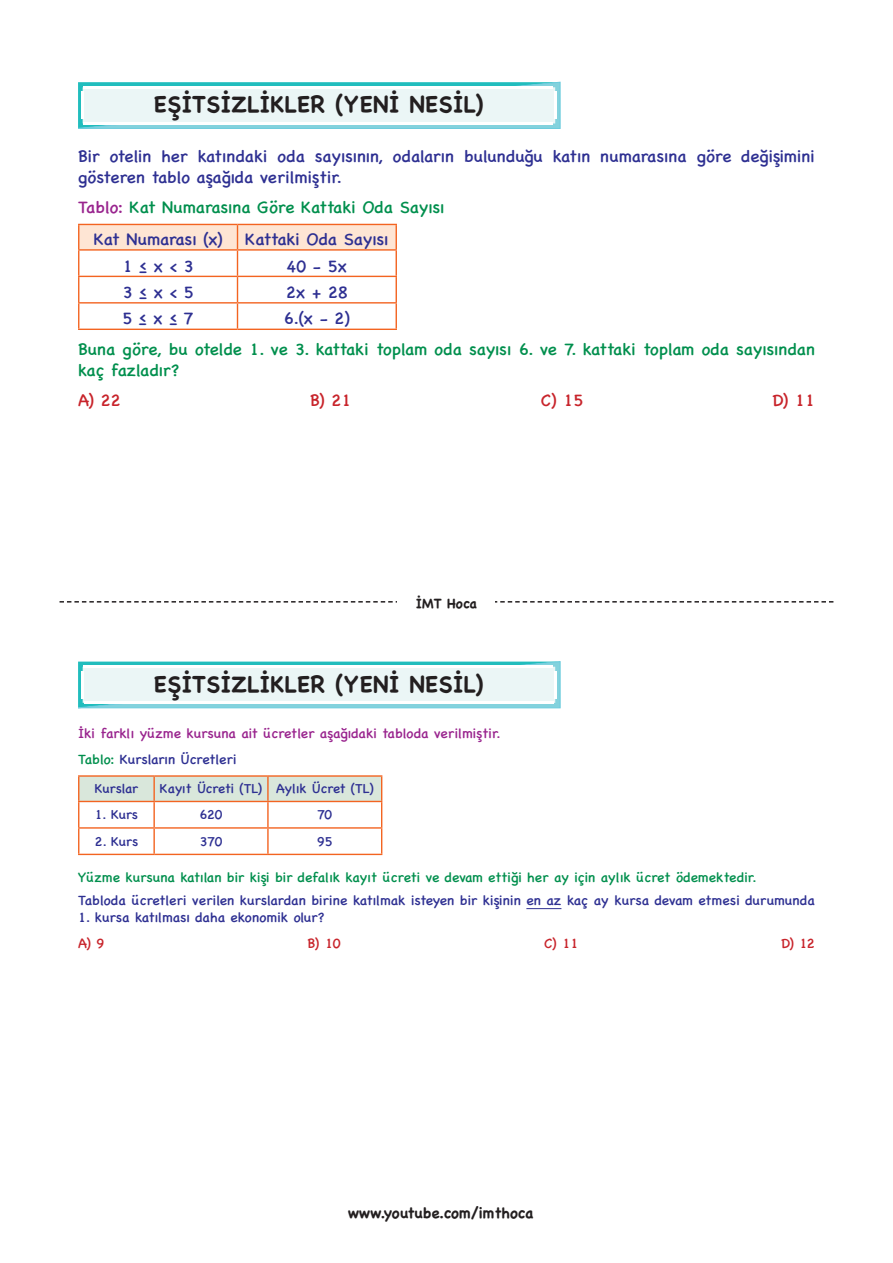
<style>
.page{position:relative;width:893px;height:1263px;background:#fff}
.page>*{position:absolute;margin:0;border:0;box-sizing:border-box;transform-origin:0 0}
.t1{font:700 23.4px "Chalkboard SE";color:#231f20}
.t2{font:17.25px/20.7px "Chalkboard SE";color:#2e3092}
.t3{font:17.25px/32.5px "Chalkboard SE";color:#008f4d}
.t4{font:17.25px "Chalkboard SE";color:#c8242b}
.t5{font:700 15px "Chalkboard";color:#231f20}
.t6{font:13.95px/23.4px "Chalkboard SE";color:#2e3092}
.t7{font:13.95px/26.1px "Chalkboard SE";color:#99248e}
.t8{font:13.95px "Chalkboard SE";color:#c8242b}
.t9{font:13.5px "Chalkboard SE";color:#2e3092}
.t10{font:700 13.5px "Chalkboard";color:#231f20}
.s1{color:#99248e}
.s2{color:#2e3092}
.s3{color:#c8242b}
.s4{color:#008f4d}
</style>
<div class="page">
<svg style="left:60px;top:601px;width:773px;height:2px"></svg>
<div style="left:398px;top:595px;width:97px;height:14px;background:#fff"></div>
<svg style="left:78px;top:82px;width:483px;height:47px"></svg>
<div style="left:83px;top:87px;width:472px;height:36px;background:#ebf6f6"></div>
<hr style="left:84px;top:86px;width:469px;height:2px;background:#fff">
<hr style="left:84px;top:122px;width:469px;height:2px;background:#fff">
<hr style="left:554px;top:91px;width:3px;height:28px;background:#fff">
<hr style="left:82px;top:91px;width:2px;height:28px;background:#fff">
<svg style="left:78px;top:224px;width:319px;height:105px"></svg>
<hr style="left:78px;top:329px;width:159px;height:1px;background:#f36421">
<hr style="left:237px;top:329px;width:160px;height:1px;background:#f36421">
<svg style="left:78px;top:661px;width:483px;height:47px"></svg>
<div style="left:83px;top:667px;width:472px;height:36px;background:#ebf6f6"></div>
<hr style="left:84px;top:666px;width:469px;height:2px;background:#fff">
<hr style="left:84px;top:702px;width:469px;height:2px;background:#fff">
<hr style="left:554px;top:671px;width:3px;height:28px;background:#fff">
<hr style="left:82px;top:671px;width:2px;height:28px;background:#fff">
<hr style="left:526px;top:908px;width:35px;height:1px;background:#2e3092">
<hr style="left:78px;top:775px;width:76px;height:2px;background:#f36421">
<hr style="left:154px;top:775px;width:114px;height:2px;background:#f36421">
<hr style="left:268px;top:775px;width:114px;height:2px;background:#f36421">
<svg style="left:78px;top:776px;width:304px;height:78px"></svg>
<hr style="left:78px;top:854px;width:76px;height:1px;background:#f36421">
<hr style="left:154px;top:854px;width:114px;height:1px;background:#f36421">
<hr style="left:268px;top:854px;width:114px;height:1px;background:#f36421">
<p class="t1" style="left:154px;top:90px;width:331px">EŞİTSİZLİKLER (YENİ NESİL)</p>
<p class="t2" style="left:78px;top:145px;width:738px">Bir otelin her katındaki oda sayısının, odaların bulunduğu katın numarasına göre değişimini gösteren tablo aşağıda verilmiştir.</p>
<p class="t3" style="left:94px;top:189px;width:352px;text-indent:-16px"><span class="s1">Tablo:</span> Kat Numarasına Göre Kattaki Oda Sayısı<br><span class="s2">Kat Numarası (x)</span></p>
<p class="t2" style="left:245px;top:228px;width:145px">Kattaki Oda Sayısı</p>
<p class="t2" style="left:123px;top:254px;width:72px">1 ≤ x &lt; 3</p>
<p class="t2" style="left:287px;top:254px;width:62px">40 - 5x</p>
<p class="t2" style="left:123px;top:281px;width:72px">3 ≤ x &lt; 5</p>
<p class="t2" style="left:286px;top:281px;width:63px">2x + 28</p>
<p class="t2" style="left:122px;top:307px;width:73px">5 ≤ x ≤ 7</p>
<p class="t3" style="left:78px;top:302px;width:738px;line-height:31px;text-indent:206px"><span class="s2">6.(x - 2)<br></span>Buna göre, bu otelde 1. ve 3. kattaki toplam oda sayısı 6. ve 7. kattaki toplam oda sayısından</p>
<p class="t3" style="left:78px;top:354px;width:103px;line-height:30px">kaç fazladır?<br><span class="s3">A) 22</span></p>
<p class="t4" style="left:310px;top:385px;width:43px">B) 21</p>
<p class="t4" style="left:541px;top:385px;width:44px">C) 15</p>
<p class="t4" style="left:773px;top:385px;width:44px">D) 11</p>
<p class="t10" style="left:416px;top:596px;width:63px">İMT Hoca</p>
<p class="t1" style="left:154px;top:670px;width:331px">EŞİTSİZLİKLER (YENİ NESİL)</p>
<p class="t7" style="left:78px;top:719px;width:424px">İki farklı yüzme kursuna ait ücretler aşağıdaki tabloda verilmiştir.<br><span class="s4">Tablo:</span> <span class="s2">Kursların Ücretleri</span></p>
<p class="t9" style="left:95px;top:777px;width:45px">Kurslar</p>
<p class="t9" style="left:160px;top:777px;width:215px">Kayıt Ücreti (TL) Aylık Ücret (TL)</p>
<p class="t9" style="left:95px;top:803px;width:45px">1. Kurs</p>
<p class="t9" style="left:199px;top:803px;width:25px">620</p>
<p class="t9" style="left:317px;top:803px;width:16px">70</p>
<p class="t9" style="left:95px;top:829px;width:45px">2. Kurs</p>
<p class="t9" style="left:200px;top:829px;width:24px">370</p>
<p class="t9" style="left:317px;top:829px;width:17px">95</p>
<p class="t6" style="left:78px;top:865px;width:738px"><span class="s4">Yüzme kursuna katılan bir kişi bir defalık kayıt ücreti ve devam ettiği her ay için aylık ücret ödemektedir.<br></span>Tabloda ücretleri verilen kurslardan birine katılmak isteyen bir kişinin en az kaç ay kursa devam etmesi durumunda</p>
<p class="t6" style="left:78px;top:903px;width:248px;line-height:26.1px">1. kursa katılması daha ekonomik olur?<br><span class="s3">A) 9</span></p>
<p class="t8" style="left:308px;top:931px;width:35px">B) 10</p>
<p class="t8" style="left:544px;top:931px;width:36px">C) 11</p>
<p class="t8" style="left:781px;top:931px;width:35px">D) 12</p>
<p class="t5" style="left:348px;top:1204px;width:187px">www.youtube.com/imthoca</p>
</div>
